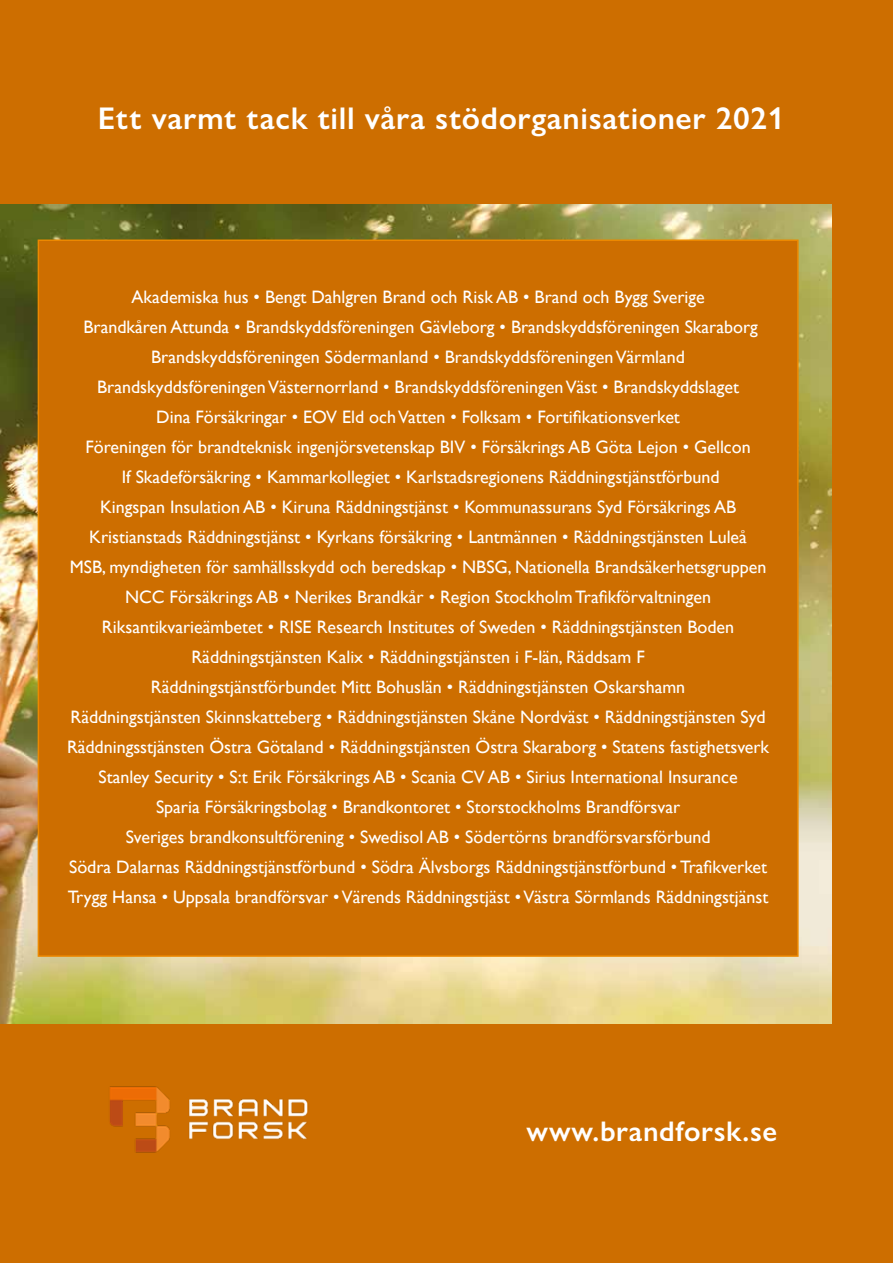
<style>
.page{position:relative;width:893px;height:1263px;background:#cd6e00}
.page>*{position:absolute;margin:0;border:0;box-sizing:border-box;transform-origin:0 0}
.t1{font:600 31.5px "Gill Sans Nova";letter-spacing:.02em;color:#fff}
.t2{font:600 28.5px "Gill Sans Nova";letter-spacing:.02em;color:#fff}
.t3{font:18px/30px "Gill Sans";color:#fff;text-align:center}
</style>
<div class="page">
<img style="left:0;top:205px;width:831px;height:819px">
<div style="left:38px;top:239px;width:761px;height:718px;background:#cd6e00;border:2px solid #ec8800"></div>
<img style="left:85px;top:1064px;width:246px;height:91px">
<h1 class="t1" style="left:98px;top:99px;width:688px">Ett varmt tack till våra stödorganisationer 2021</h1>
<p class="t3" style="left:67px;top:282px;width:704px">Akademiska hus • Bengt Dahlgren Brand och Risk AB • Brand och Bygg Sverige<br>Brandkåren Attunda • Brandskyddsföreningen Gävleborg • Brandskyddsföreningen Skaraborg Brandskyddsföreningen Södermanland • Brandskyddsföreningen Värmland Brandskyddsföreningen Västernorrland • Brandskyddsföreningen Väst • Brandskyddslaget<br>Dina Försäkringar • EOV Eld och Vatten • Folksam • Fortifikationsverket<br>Föreningen för brandteknisk ingenjörsvetenskap BIV • Försäkrings AB Göta Lejon • Gellcon<br>If Skadeförsäkring • Kammarkollegiet • Karlstadsregionens Räddningstjänstförbund<br>Kingspan Insulation AB • Kiruna Räddningstjänst • Kommunassurans Syd Försäkrings AB Kristianstads Räddningstjänst • Kyrkans försäkring • Lantmännen • Räddningstjänsten Luleå<br>MSB, myndigheten för samhällsskydd och beredskap • NBSG, Nationella Brandsäkerhetsgruppen NCC Försäkrings AB • Nerikes Brandkår • Region Stockholm Trafikförvaltningen Riksantikvarieämbetet • RISE Research Institutes of Sweden • Räddningstjänsten Boden Räddningstjänsten Kalix • Räddningstjänsten i F-län, Räddsam F<br>Räddningstjänstförbundet Mitt Bohuslän • Räddningstjänsten Oskarshamn<br>Räddningstjänsten Skinnskatteberg • Räddningstjänsten Skåne Nordväst • Räddningstjänsten Syd Räddningsstjänsten Östra Götaland • Räddningstjänsten Östra Skaraborg • Statens fastighetsverk Stanley Security • S:t Erik Försäkrings AB • Scania CV AB • Sirius International Insurance<br>Sparia Försäkringsbolag • Brandkontoret • Storstockholms Brandförsvar<br>Sveriges brandkonsultförening • Swedisol AB • Södertörns brandförsvarsförbund<br>Södra Dalarnas Räddningstjänstförbund • Södra Älvsborgs Räddningstjänstförbund • Trafikverket Trygg Hansa • Uppsala brandförsvar • Värends Räddningstjäst • Västra Sörmlands Räddningstjänst</p>
<h2 class="t2" style="left:526px;top:1113px;width:252px">www.brandforsk.se</h2>
</div>
